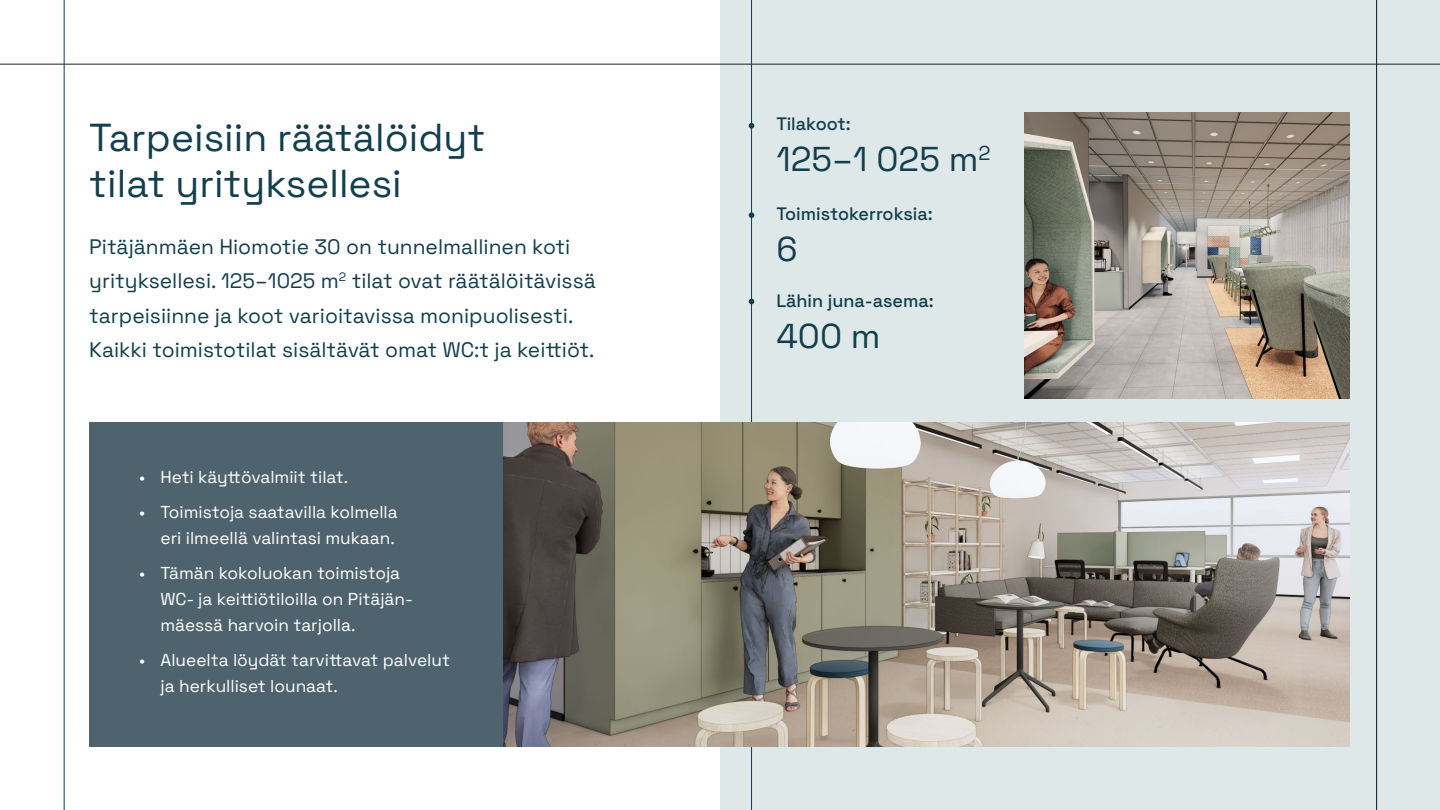
<style>
.page{position:relative;width:1440px;height:810px;background:#fff}
.page>*{position:absolute;margin:0;border:0;box-sizing:border-box;transform-origin:0 0}
.pääotsikko{font:39px/46.5px "Space Grotesk";color:#123e4d}
.t1{font:34.5px "Space Grotesk";color:#123e4d}
.ingressi{font:21px/34.5px "Space Grotesk";color:#123e4d}
.t2{font:500 18px "Space Grotesk";color:#123e4d}
.bullet{font:17.25px/26.2px "Space Grotesk";color:#fff}
</style>
<div class="page">
<div style="left:720px;top:0;width:720px;height:810px;background:#dee8e8"></div>
<hr style="left:0;top:64px;width:1440px;height:1px;background:#231f20">
<hr style="left:64px;top:0;width:1px;height:810px;background:#123e4d">
<hr style="left:751px;top:0;width:1px;height:810px;background:#123e4d">
<img style="left:503px;top:422px;width:846px;height:324px">
<img style="left:1024px;top:112px;width:325px;height:287px">
<svg style="left:749px;top:123px;width:5px;height:6px"></svg>
<svg style="left:749px;top:212px;width:5px;height:6px"></svg>
<svg style="left:749px;top:299px;width:5px;height:5px"></svg>
<hr style="left:1376px;top:0;width:1px;height:810px;background:#001c32">
<div style="left:89px;top:422px;width:414px;height:324px;background:#4f636e"></div>
<p class="pääotsikko" style="left:89px;top:111px;width:398px">Tarpeisiin räätälöidyt tilat yrityksellesi</p>
<p class="ingressi" style="left:89px;top:228px;width:508px">Pitäjänmäen Hiomotie 30 on tunnelmallinen koti yrityksellesi. 125–1025 m<sup>2</sup> tilat ovat räätälöitävissä tarpeisiinne ja koot varioitavissa monipuolisesti.<br>Kaikki toimistotilat sisältävät omat WC:t ja keittiöt.</p>
<p class="bullet" style="left:139px;top:463px;width:211px">• Heti käyttövalmiit tilat.</p>
<p class="bullet" style="left:139px;top:498px;width:260px;text-align:right">• Toimistoja saatavilla kolmella eri ilmeellä valintasi mukaan.</p>
<p class="bullet" style="left:160px;top:559px;width:254px;text-indent:-21px">• Tämän kokoluokan toimistoja<br>WC- ja keittiötiloilla on Pitäjän&shy;mäessä harvoin tarjolla.</p>
<p class="bullet" style="left:160px;top:646px;width:291px;text-indent:-21px">• Alueelta löydät tarvittavat palvelut ja herkulliset lounaat.</p>
<p class="t2" style="left:776px;top:110px;width:76px">Tilakoot:</p>
<p class="t1" style="left:776px;top:133px;width:216px">125–1 025 m<sup>2</sup></p>
<p class="t2" style="left:776px;top:200px;width:158px">Toimistokerroksia:</p>
<p class="t1" style="left:776px;top:224px;width:23px">6</p>
<p class="t2" style="left:776px;top:287px;width:159px">Lähin juna-asema:</p>
<p class="t1" style="left:776px;top:310px;width:106px">400 m</p>
</div>
